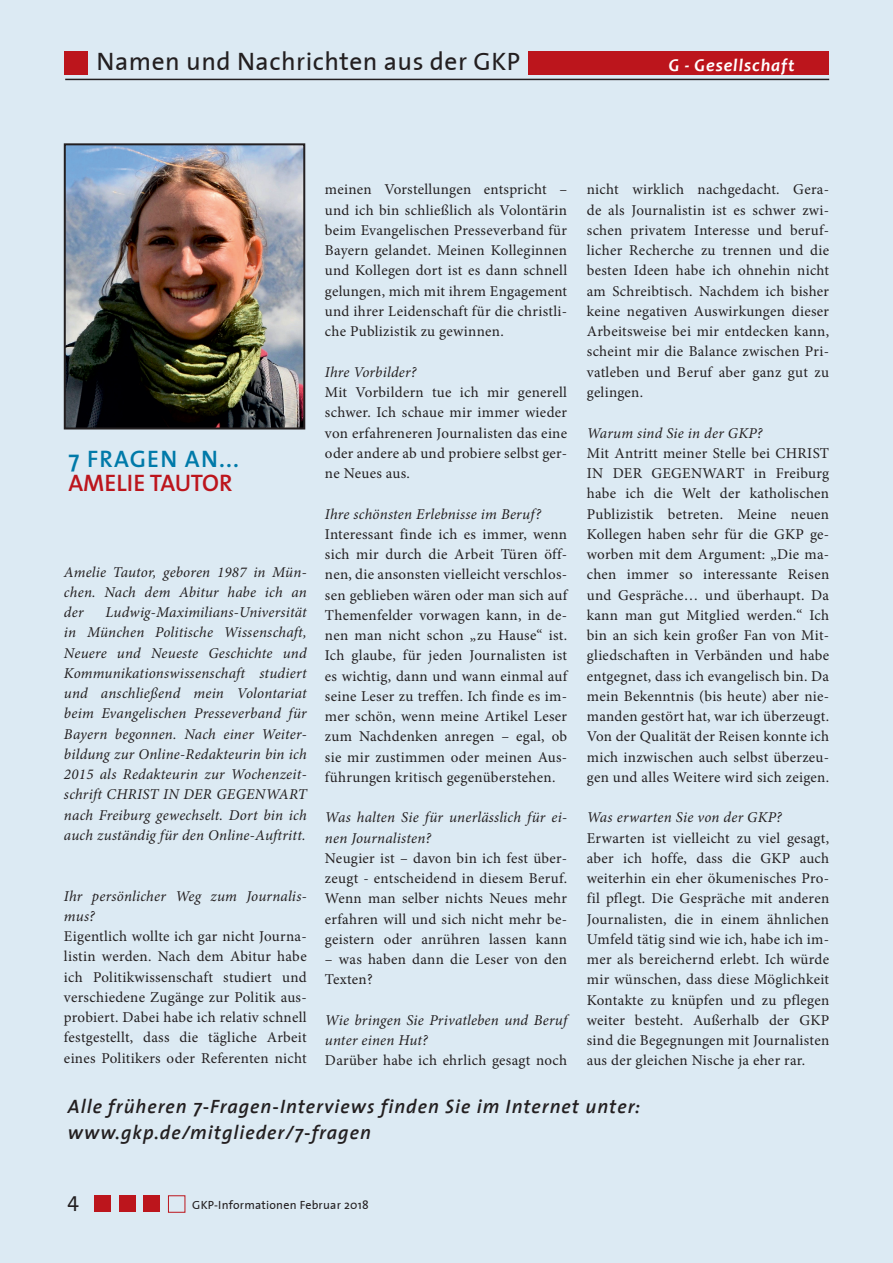
<style>
.page{position:relative;width:893px;height:1263px;background:#dceaf3}
.page>*{position:absolute;margin:0;border:0;box-sizing:border-box;transform-origin:0 0}
.t1{font:25.5px "The Sans Plain";letter-spacing:.02em;color:#231f20}
.t2{font:600 24px "The Sans";letter-spacing:.05em;color:#007aa9}
.t3{font:600 24px "The Sans";color:#bc151c}
.t4{font:21px "The Sans Plain";color:#231f20}
.t5{font:italic 600 19.5px/25.5px "The Sans";letter-spacing:.05em;color:#231f20}
.t6{font:italic 700 18px "Candara";letter-spacing:.05em;color:#fff}
.t7{font:15px/20.2px "Minion Pro";letter-spacing:.02em;color:#231f20;text-align:justify}
.t8{font:italic 15px/20.2px "Minion Pro";letter-spacing:.01em;color:#231f20}
.t9{font:12px "The Sans Plain";letter-spacing:.02em;color:#231f20}
</style>
<div class="page">
<div style="left:64px;top:52px;width:764px;height:23px;background:#bc151c"></div>
<div style="left:88px;top:51px;width:439px;height:25px;background:#dceaf3"></div>
<hr style="left:65px;top:79px;width:764px;height:1px;background:#231f20">
<div style="left:94px;top:1195px;width:17px;height:17px;background:#bc151c"></div>
<div style="left:144px;top:1195px;width:16px;height:17px;background:#bc151c"></div>
<div style="left:119px;top:1195px;width:16px;height:17px;background:#bc151c"></div>
<div style="left:168px;top:1195px;width:17px;height:18px;border:1px solid #bc151c"></div>
<img style="left:67px;top:146px;width:235px;height:280px">
<div style="left:64px;top:143px;width:241px;height:286px;border:2px solid #231f20"></div>
<h1 class="t1" style="left:97px;top:40px;width:425px">Namen und Nachrichten aus der GKP</h1>
<p class="t6" style="left:669px;top:53px;width:128px">G - Gesellschaft</p>
<p class="t6" style="left:681px;top:53px;width:128px">G - Gesellschaft</p>
<h2 class="t2" style="left:68px;top:439px;width:172px">7 FRAGEN AN...</h2>
<h2 class="t3" style="left:68px;top:463px;width:166px">AMELIE TAUTOR</h2>
<p class="t8" style="left:64px;top:562px;width:244px;text-align:justify">Amelie Tautor, geboren 1987 in Mün&shy;chen. Nach dem Abitur habe ich an der</p>
<p class="t8" style="left:64px;top:602px;width:244px;text-align:justify;text-indent:42px">Ludwig-Maximilians-Universität in München Politische Wissenschaft, Neuere und Neueste Geschichte und Kommunikationswissenschaft studiert und anschließend mein Volontariat beim Evangelischen Presseverband für Bayern begonnen. Nach einer Weiter&shy;bildung zur Online-Redakteurin bin ich 2015 als Redakteurin zur Wochenzeit&shy;schrift CHRIST IN DER GEGENWART nach Freiburg gewechselt. Dort bin ich auch zuständig für den Online-Auftritt.</p>
<p class="t8" style="left:64px;top:886px;width:244px">Ihr persönlicher Weg zum Journalis&shy;mus?</p>
<p class="t7" style="left:64px;top:926px;width:244px">Eigentlich wollte ich gar nicht Journa&shy;listin werden. Nach dem Abitur habe ich Politikwissenschaft studiert und verschiedene Zugänge zur Politik aus&shy;probiert. Dabei habe ich relativ schnell festgestellt, dass die tägliche Arbeit eines Politikers oder Referenten nicht</p>
<p class="t7" style="left:325px;top:180px;width:244px">meinen Vorstellungen entspricht – und ich bin schließlich als Volontärin beim Evangelischen Presseverband für Bayern gelandet. Meinen Kolleginnen und Kollegen dort ist es dann schnell gelungen, mich mit ihrem Engagement und ihrer Leidenschaft für die christli&shy;che Publizistik zu gewinnen.</p>
<p class="t8" style="left:325px;top:362px;width:93px">Ihre Vorbilder?</p>
<p class="t7" style="left:325px;top:382px;width:244px">Mit Vorbildern tue ich mir generell schwer. Ich schaue mir immer wieder von erfahreneren Journalisten das eine oder andere ab und probiere selbst ger&shy;ne Neues aus.</p>
<p class="t8" style="left:325px;top:504px;width:218px">Ihre schönsten Erlebnisse im Beruf?</p>
<p class="t7" style="left:325px;top:524px;width:244px">Interessant finde ich es immer, wenn sich mir durch die Arbeit Türen öff&shy;nen, die ansonsten vielleicht verschlos&shy;sen geblieben wären oder man sich auf Themenfelder vorwagen kann, in de&shy;nen man nicht schon „zu Hause“ ist.<br>Ich glaube, für jeden Journalisten ist es wichtig, dann und wann einmal auf seine Leser zu treffen. Ich finde es im&shy;mer schön, wenn meine Artikel Leser zum Nachdenken anregen – egal, ob sie mir zustimmen oder meinen Aus&shy;führungen kritisch gegenüberstehen.</p>
<p class="t8" style="left:325px;top:807px;width:244px">Was halten Sie für unerlässlich für ei&shy;nen Journalisten?</p>
<p class="t7" style="left:325px;top:848px;width:244px">Neugier ist – davon bin ich fest über&shy;zeugt - entscheidend in diesem Beruf.<br>Wenn man selber nichts Neues mehr erfahren will und sich nicht mehr be&shy;geistern oder anrühren lassen kann</p>
<p class="t7" style="left:325px;top:949px;width:244px">– was haben dann die Leser von den<br>Texten?</p>
<p class="t8" style="left:325px;top:1010px;width:244px">Wie bringen Sie Privatleben und Beruf unter einen Hut?</p>
<p class="t7" style="left:325px;top:1050px;width:244px">Darüber habe ich ehrlich gesagt noch</p>
<p class="t7" style="left:587px;top:180px;width:244px">nicht wirklich nachgedacht. Gera&shy;de als Journalistin ist es schwer zwi&shy;schen privatem Interesse und beruf&shy;licher Recherche zu trennen und die besten Ideen habe ich ohnehin nicht am Schreibtisch. Nachdem ich bisher keine negativen Auswirkungen dieser Arbeitsweise bei mir entdecken kann, scheint mir die Balance zwischen Pri&shy;vatleben und Beruf aber ganz gut zu gelingen.</p>
<p class="t8" style="left:587px;top:423px;width:177px">Warum sind Sie in der GKP?</p>
<p class="t7" style="left:587px;top:443px;width:244px">Mit Antritt meiner Stelle bei CHRIST IN DER GEGENWART in Freiburg habe ich die Welt der katholischen Publizistik betreten. Meine neuen Kollegen haben sehr für die GKP ge&shy;worben mit dem Argument: „Die ma&shy;chen immer so interessante Reisen und Gespräche… und überhaupt. Da kann man gut Mitglied werden.“ Ich bin an sich kein großer Fan von Mit&shy;gliedschaften in Verbänden und habe entgegnet, dass ich evangelisch bin. Da mein Bekenntnis (bis heute) aber nie&shy;manden gestört hat, war ich überzeugt.<br>Von der Qualität der Reisen konnte ich mich inzwischen auch selbst überzeu&shy;gen und alles Weitere wird sich zeigen.</p>
<p class="t8" style="left:587px;top:807px;width:196px">Was erwarten Sie von der GKP?</p>
<p class="t7" style="left:587px;top:828px;width:244px">Erwarten ist vielleicht zu viel gesagt, aber ich hoffe, dass die GKP auch weiterhin ein eher ökumenisches Pro&shy;fil pflegt. Die Gespräche mit anderen Journalisten, die in einem ähnlichen Umfeld tätig sind wie ich, habe ich im&shy;mer als bereichernd erlebt. Ich würde mir wünschen, dass diese Möglichkeit Kontakte zu knüpfen und zu pflegen weiter besteht. Außerhalb der GKP sind die Begegnungen mit Journalisten aus der gleichen Nische ja eher rar.</p>
<h3 class="t5" style="left:68px;top:1093px;width:574px">Alle früheren 7-Fragen-Interviews finden Sie im Internet unter: www.gkp.de/mitglieder/7-fragen</h3>
<h3 class="t4" style="left:67px;top:1182px;width:13px">4</h3>
<p class="t9" style="left:192px;top:1195px;width:178px">GKP-Informationen Februar 2018</p>
<p class="t9" style="left:204px;top:1199px;width:178px">GKP-Informationen Februar 2018</p>
</div>
